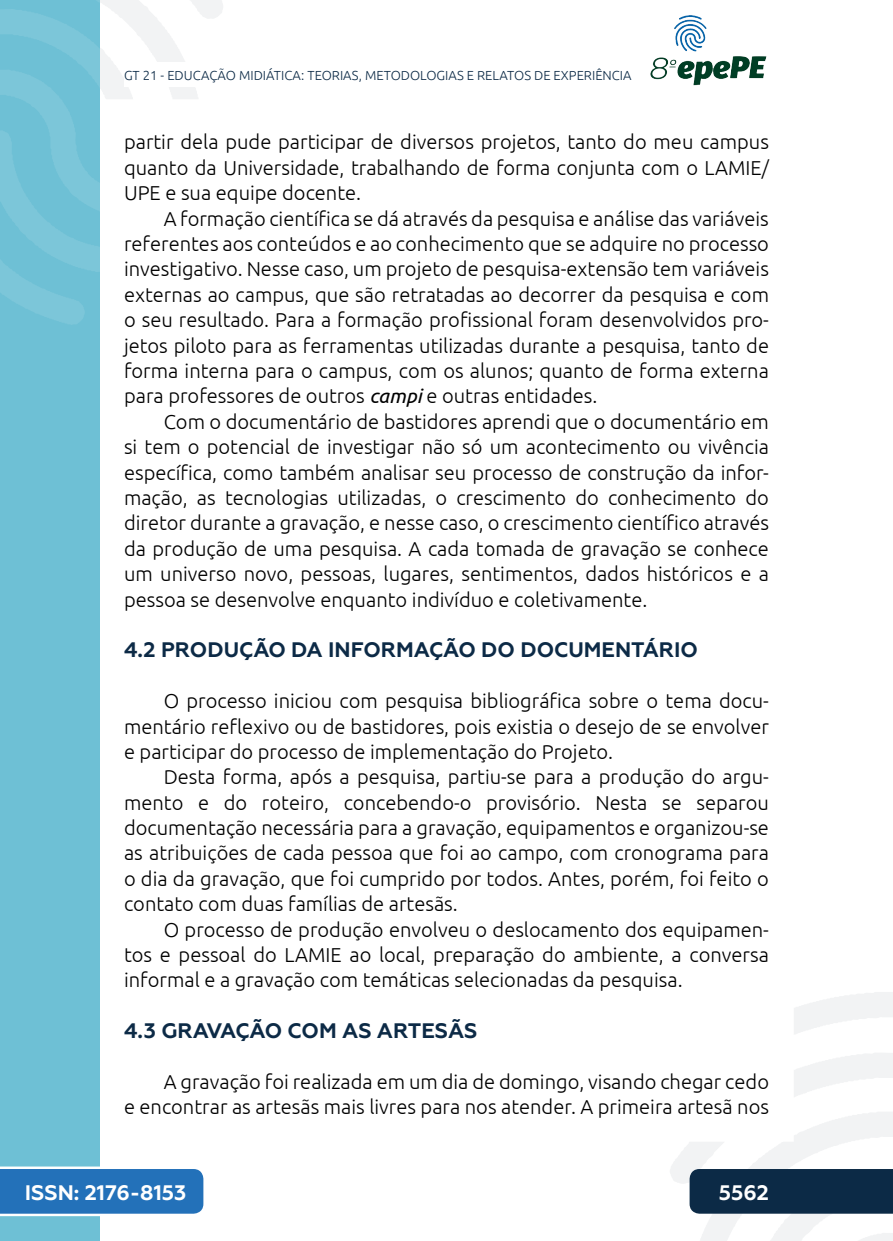
<style>
.page{position:relative;width:893px;height:1241px;background:#fff}
.page>*{position:absolute;margin:0;border:0;box-sizing:border-box;transform-origin:0 0}
._13_SUBTÍTULO_2{font:700 21px "Geometria";color:#0c2a46}
.t1{font:700 21px "Geometria";color:#fff}
._5_CORPO{font:300 20.12px/25.4px "Ubuntu";color:#000;text-align:justify}
.t2{font:300 13.12px "Ubuntu";color:#0c2a46}
.s1{font-weight:400;font-style:italic}
</style>
<div class="page">
<svg style="left:670px;top:992px;width:223px;height:248px"></svg>
<svg style="left:99px;top:0;width:124px;height:324px"></svg>
<img style="left:650px;top:15px;width:117px;height:71px">
<div style="left:0;top:0;width:99px;height:1240px;background:#6ec0d5"></div>
<svg style="left:0;top:0;width:99px;height:325px"></svg>
<svg style="left:0;top:1166px;width:203px;height:49px;background:#367dbf"></svg>
<div style="left:690px;top:1168px;width:203px;height:45px;background:#0c2a46"></div>
<div style="left:124px;top:62px;width:516px;height:25px;background:#fff"></div>
<p class="t2" style="left:124px;top:67px;width:509px">GT 21 - EDUCAÇÃO MIDIÁTICA: TEORIAS, METODOLOGIAS E RELATOS DE EXPERIÊNCIA</p>
<p class="_5_CORPO" style="left:124px;top:129px;width:646px">partir dela pude participar de diversos projetos, tanto do meu campus quanto da Universidade, trabalhando de forma conjunta com o LAMIE/ UPE e sua equipe docente.</p>
<p class="_5_CORPO" style="left:124px;top:205px;width:646px;text-indent:40px">A formação científica se dá através da pesquisa e análise das variáveis referentes aos conteúdos e ao conhecimento que se adquire no processo investigativo. Nesse caso, um projeto de pesquisa-extensão tem variáveis externas ao campus, que são retratadas ao decorrer da pesquisa e com o seu resultado. Para a formação profissional foram desenvolvidos pro&shy;jetos piloto para as ferramentas utilizadas durante a pesquisa, tanto de forma interna para o campus, com os alunos; quanto de forma externa para professores de outros <span class="s1">campi</span> e outras entidades.</p>
<p class="_5_CORPO" style="left:124px;top:408px;width:646px;text-indent:40px">Com o documentário de bastidores aprendi que o documentário em si tem o potencial de investigar não só um acontecimento ou vivência específica, como também analisar seu processo de construção da infor&shy;mação, as tecnologias utilizadas, o crescimento do conhecimento do diretor durante a gravação, e nesse caso, o crescimento científico através da produção de uma pesquisa. A cada tomada de gravação se conhece um universo novo, pessoas, lugares, sentimentos, dados históricos e a pessoa se desenvolve enquanto indivíduo e coletivamente.</p>
<p class="_13_SUBTÍTULO_2" style="left:124px;top:637px;width:576px">4.2 PRODUÇÃO DA INFORMAÇÃO DO DOCUMENTÁRIO</p>
<p class="_5_CORPO" style="left:124px;top:687px;width:646px;text-indent:40px">O processo iniciou com pesquisa bibliográfica sobre o tema docu&shy;mentário reflexivo ou de bastidores, pois existia o desejo de se envolver e participar do processo de implementação do Projeto.</p>
<p class="_5_CORPO" style="left:124px;top:763px;width:646px;text-indent:40px">Desta forma, após a pesquisa, partiu-se para a produção do argu&shy;mento e do roteiro, concebendo-o provisório. Nesta se separou documentação necessária para a gravação, equipamentos e organizou-se as atribuições de cada pessoa que foi ao campo, com cronograma para o dia da gravação, que foi cumprido por todos. Antes, porém, foi feito o contato com duas famílias de artesãs.</p>
<p class="_5_CORPO" style="left:124px;top:916px;width:646px;text-indent:40px">O processo de produção envolveu o deslocamento dos equipamen&shy;tos e pessoal do LAMIE ao local, preparação do ambiente, a conversa informal e a gravação com temáticas selecionadas da pesquisa.</p>
<p class="_13_SUBTÍTULO_2" style="left:124px;top:1018px;width:355px">4.3 GRAVAÇÃO COM AS ARTESÃS</p>
<p class="_5_CORPO" style="left:124px;top:1068px;width:646px;text-align:right">A gravação foi realizada em um dia de domingo, visando chegar cedo<br>e encontrar as artesãs mais livres para nos atender. A primeira artesã nos</p>
<p class="t1" style="left:25px;top:1179px;width:163px">ISSN: 2176-8153</p>
<p class="t1" style="left:719px;top:1179px;width:52px">5562</p>
</div>
